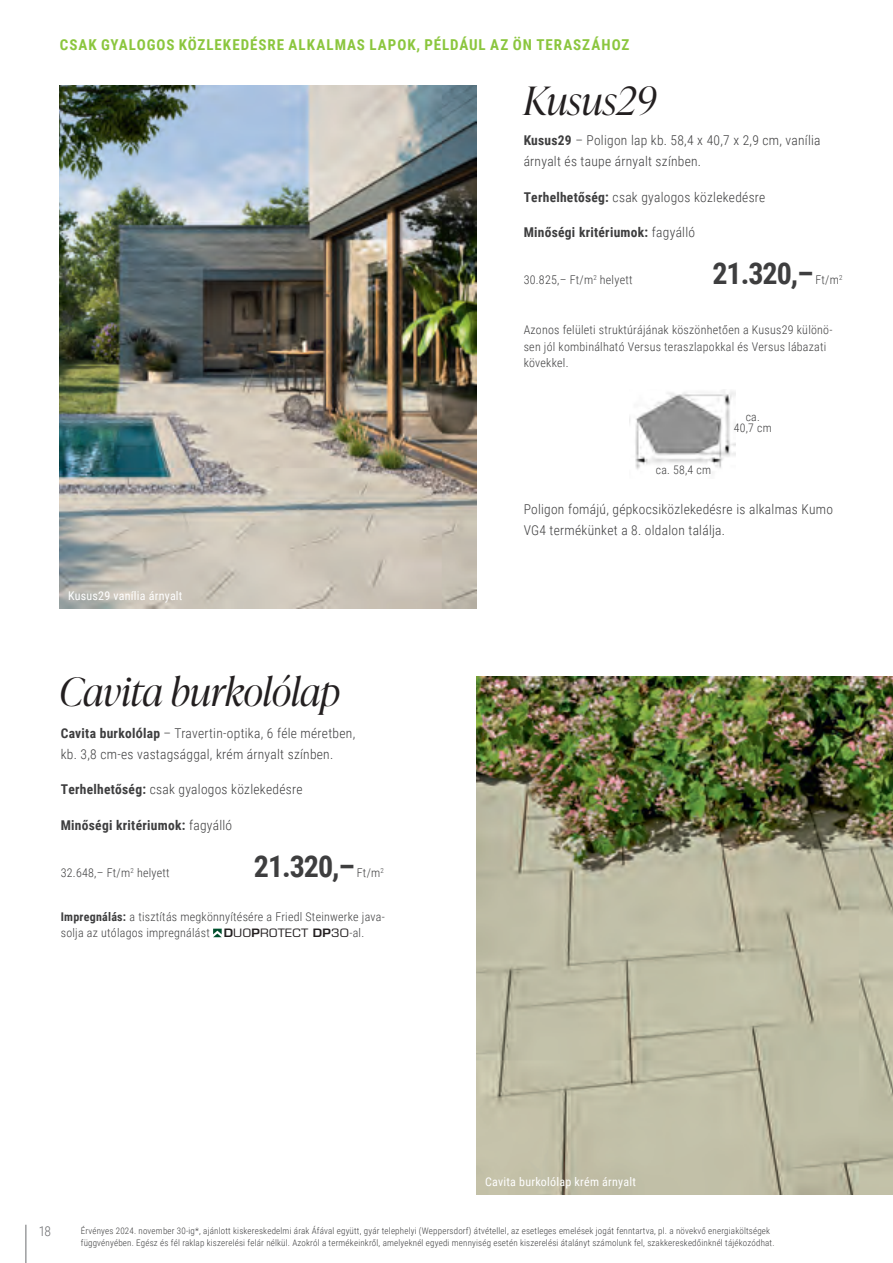
<style>
.page{position:relative;width:893px;height:1263px;background:#fff}
.page>*{position:absolute;margin:0;border:0;box-sizing:border-box;transform-origin:0 0}
.t1{font:italic 300 39px "Ivy Presto Display";letter-spacing:.005em;color:#231f20}
.t2{font:700 30px "Roboto Condensed";letter-spacing:-.035em;color:#3e3e3f}
.t3{font:700 15px "Roboto Condensed";letter-spacing:.06em;color:#8bc63e}
.t4{font:300 13.5px/21px "Roboto Condensed";letter-spacing:.02em;color:#3e3e3f}
.t5{font:700 13.5px "Roboto Condensed";letter-spacing:.02em;color:#3e3e3f}
.t6{font:300 13.5px "Roboto Condensed";color:#6c6d70}
.t7{font:300 12px/16.5px "Roboto Condensed";letter-spacing:.02em;color:#3e3e3f}
.t8{font:12px "Roboto Condensed";letter-spacing:.02em;color:#fff}
.t9{font:300 11.7px/11.7px "Roboto Condensed";letter-spacing:.02em;color:#3e3e3f;text-align:center}
.t10{font:300 9px/12.8px "Roboto Condensed";letter-spacing:.02em;color:#3e3e3f}
.s1{font-weight:700}
.s2{font-weight:300}
.s3{font-family:"Eurostile LT Std";font-weight:600;font-size:11.25px;color:#231f20}
.s4{font-family:"Eurostile LT Std";font-weight:400;font-size:11.25px;color:#231f20}
</style>
<div class="page">
<hr style="left:26px;top:1225px;width:1px;height:38px;background:#6c6d70">
<img style="left:60px;top:85px;width:416px;height:523px">
<img style="left:629px;top:389px;width:107px;height:85px">
<img style="left:477px;top:676px;width:416px;height:519px">
<svg style="left:213px;top:929px;width:9px;height:8px"></svg>
<h3 class="t3" style="left:60px;top:34px;width:571px">CSAK GYALOGOS KÖZLEKEDÉSRE ALKALMAS LAPOK, PÉLDÁUL AZ ÖN TERASZÁHOZ</h3>
<h1 class="t1" style="left:524px;top:73px;width:134px">Kusus29</h1>
<h3 class="t4" style="left:524px;top:129px;width:298px"><span class="s1">Kusus29</span> – Poligon lap kb. 58,4 x 40,7 x 2,9 cm, vanília árnyalt és taupe árnyalt színben.</h3>
<h3 class="t4" style="left:524px;top:186px;width:243px"><span class="s1">Terhelhetőség:</span> csak gyalogos közlekedésre</h3>
<h3 class="t5" style="left:524px;top:223px;width:173px">Minőségi kritériumok: <span class="s2">fagyálló</span></h3>
<h3 class="t7" style="left:524px;top:271px;width:110px">30.825,– Ft/m<sup>2</sup> helyett</h3>
<h2 class="t2" style="left:712px;top:252px;width:103px">21.320,–</h2>
<h3 class="t7" style="left:815px;top:271px;width:29px">Ft/m<sup>2</sup></h3>
<h3 class="t7" style="left:524px;top:321px;width:310px">Azonos felületi struktúrájának köszönhetően a Kusus29 különö&shy;sen jól kombinálható Versus teraszlapokkal és Versus lábazati kövekkel.</h3>
<p class="t9" style="left:656px;top:464px;width:57px">ca. 58,4 cm</p>
<p class="t9" style="left:734px;top:410px;width:39px">ca.<br>40,7 cm</p>
<h3 class="t8" style="left:68px;top:587px;width:116px">Kusus29 vanília árnyalt</h3>
<h1 class="t1" style="left:60px;top:664px;width:282px">Cavita burkolólap</h1>
<h3 class="t4" style="left:61px;top:722px;width:296px"><span class="s1">Cavita burkolÓlap</span> – Travertin-optika, 6 féle méretben, kb. 3,8 cm-es vastagsággal, krém árnyalt színben.</h3>
<h3 class="t4" style="left:61px;top:778px;width:243px"><span class="s1">Terhelhetőség:</span> csak gyalogos közlekedésre</h3>
<h3 class="t5" style="left:61px;top:815px;width:173px">Minőségi kritériumok: <span class="s2">fagyálló</span></h3>
<h3 class="t7" style="left:61px;top:864px;width:110px">32.648,– Ft/m<sup>2</sup> helyett</h3>
<h2 class="t2" style="left:254px;top:845px;width:103px">21.320,–</h2>
<h3 class="t7" style="left:357px;top:864px;width:29px">Ft/m<sup>2</sup></h3>
<h3 class="t7" style="left:61px;top:908px;width:324px"><span class="s1">Impregnálás:</span> a tisztítás megkönnyítésére a Friedl Steinwerke java-- solja az utólagos impregnálást <span class="s3">D</span><span class="s4">UO</span><span class="s3">P</span><span class="s4">ROTECT</span> <span class="s3">DP</span><span class="s4">30</span>-al.</h3>
<h3 class="t4" style="left:524px;top:498px;width:311px">Poligon fomájú, gépkocsiközlekedésre is alkalmas Kumo<br>VG4 termékünket a 8. oldalon találja.</h3>
<h3 class="t8" style="left:485px;top:1174px;width:152px">Cavita burkolólap krém árnyalt</h3>
<h3 class="t6" style="left:39px;top:1221px;width:13px">18</h3>
<p class="t10" style="left:81px;top:1224px;width:695px">Érvényes 2024. november 30-ig*, ajánlott kiskereskedelmi árak Áfával együtt, gyár telephelyi (Weppersdorf) átvétellel, az esetleges emelések jogát fenntartva, pl. a növekvő energiaköltségek függvényében. Egész és fél raklap kiszerelési felár nélkül. Azokról a termékeinkről, amelyeknél egyedi mennyiség esetén kiszerelési átalányt számolunk fel, szakkereskedőinknél tájékozódhat.</p>
</div>
